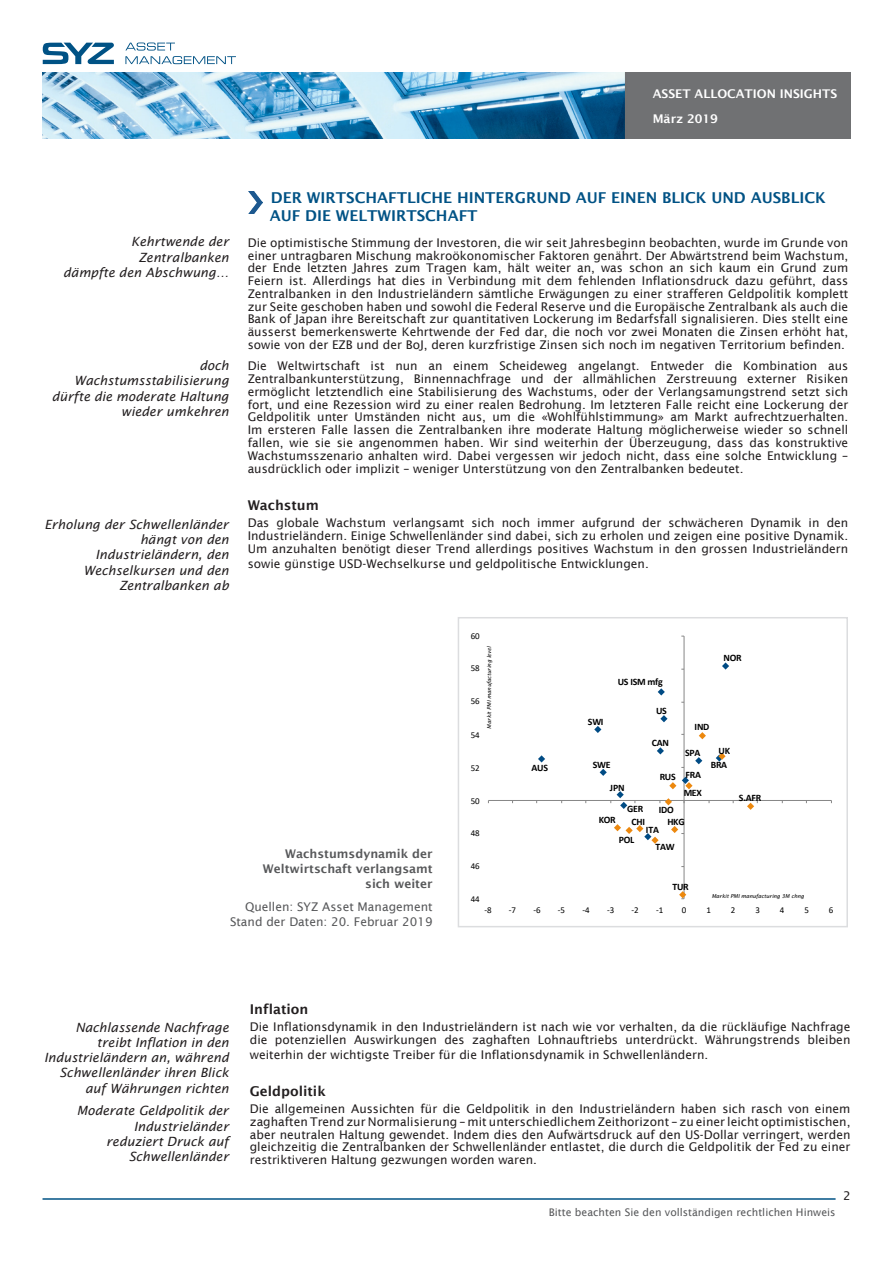
<style>
.page{position:relative;width:893px;height:1263px;background:#fff}
.page>*{position:absolute;margin:0;border:0;box-sizing:border-box;transform-origin:0 0}
.Titre_chapitre{font:600 15px/18px "Lucida Sans";color:#005285}
.texte{font:600 13.5px "Lucida Sans";color:#231f20}
.Section{font:italic 12.75px/15.3px "Lucida Sans";color:#231f20;text-align:right}
.texte-2{font:12px/12.8px "Lucida Sans";color:#231f20;text-align:justify}
.Titre_graph{font:600 12px/15px "Lucida Sans";color:#57585a;text-align:right}
.texte_info_graph{font:12px/15px "Lucida Sans";color:#57585a;text-align:right}
.t1{font:600 12px "Lucida Sans";color:#fff}
.t2{font:10.5px "Lucida Sans";color:#57585a}
.t3{font:700 9.9px/12.5px "Calibri";letter-spacing:-.025em;color:#000}
.t4{font:9px "Calibri";letter-spacing:-.005em;color:#000}
.t5{font:italic 5.4px "Lucida Sans";color:#000}
</style>
<div class="page">
<img style="left:43px;top:72px;width:808px;height:66px">
<svg style="left:125px;top:43px;width:111px;height:21px"></svg>
<svg style="left:43px;top:43px;width:71px;height:21px"></svg>
<hr style="left:43px;top:1198px;width:793px;height:2px;background:#005285">
<hr style="left:684px;top:636px;width:1px;height:263px;background:#868686">
<hr style="left:488px;top:800px;width:343px;height:1px;background:#868686">
<svg style="left:658px;top:688px;width:7px;height:7px"></svg>
<svg style="left:660px;top:715px;width:7px;height:7px"></svg>
<svg style="left:657px;top:747px;width:7px;height:7px"></svg>
<svg style="left:695px;top:757px;width:7px;height:7px"></svg>
<svg style="left:617px;top:791px;width:10px;height:18px"></svg>
<svg style="left:699px;top:732px;width:7px;height:7px"></svg>
<svg style="left:659px;top:798px;width:13px;height:7px"></svg>
<svg style="left:671px;top:826px;width:13px;height:8px"></svg>
<svg style="left:716px;top:753px;width:10px;height:9px"></svg>
<svg style="left:682px;top:777px;width:10px;height:12px"></svg>
<svg style="left:669px;top:782px;width:7px;height:7px"></svg>
<svg style="left:614px;top:824px;width:45px;height:20px"></svg>
<svg style="left:679px;top:891px;width:7px;height:8px"></svg>
<svg style="left:747px;top:801px;width:11px;height:9px"></svg>
<svg style="left:538px;top:755px;width:7px;height:7px"></svg>
<svg style="left:594px;top:726px;width:7px;height:7px"></svg>
<svg style="left:600px;top:769px;width:7px;height:7px"></svg>
<svg style="left:722px;top:662px;width:7px;height:8px"></svg>
<div style="left:458px;top:617px;width:390px;height:310px;border:2px solid #dcdddf"></div>
<img style="left:248px;top:191px;width:15px;height:22px">
<p class="t1" style="left:653px;top:87px;width:186px">ASSET ALLOCATION INSIGHTS</p>
<p class="t1" style="left:653px;top:111px;width:67px">März 2019</p>
<p class="Section" style="left:63px;top:234px;width:167px">Kehrtwende der<br>Zentralbanken<br>dämpfte den Abschwung…</p>
<p class="Section" style="left:52px;top:358px;width:178px">doch<br>Wachstumsstabilisierung dürfte die moderate Haltung wieder umkehren</p>
<p class="Section" style="left:45px;top:516px;width:186px">Erholung der Schwellenländer hängt von den<br>Industrieländern, den<br>Wechselkursen und den<br>Zentralbanken ab</p>
<p class="Titre_chapitre" style="left:270px;top:188px;width:558px">DER WIRTSCHAFTLICHE HINTERGRUND AUF EINEN BLICK UND AUSBLICK<br>AUF DIE WELTWIRTSCHAFT</p>
<p class="texte-2" style="left:248px;top:236px;width:602px">Die optimistische Stimmung der Investoren, die wir seit Jahresbeginn beobachten, wurde im Grunde von einer untragbaren Mischung makroökonomischer Faktoren genährt. Der Abwärtstrend beim Wachstum, der Ende letzten Jahres zum Tragen kam, hält weiter an, was schon an sich kaum ein Grund zum Feiern ist. Allerdings hat dies in Verbindung mit dem fehlenden Inflationsdruck dazu geführt, dass Zentralbanken in den Industrieländern sämtliche Erwägungen zu einer strafferen Geldpolitik komplett zur Seite geschoben haben und sowohl die Federal Reserve und die Europäische Zentralbank als auch die Bank of Japan ihre Bereitschaft zur quantitativen Lockerung im Bedarfsfall signalisieren. Dies stellt eine äusserst bemerkenswerte Kehrtwende der Fed dar, die noch vor zwei Monaten die Zinsen erhöht hat, sowie von der EZB und der BoJ, deren kurzfristige Zinsen sich noch im negativen Territorium befinden.</p>
<p class="texte-2" style="left:248px;top:359px;width:602px">Die Weltwirtschaft ist nun an einem Scheideweg angelangt. Entweder die Kombination aus Zentralbankunterstützung, Binnennachfrage und der allmählichen Zerstreuung externer Risiken ermöglicht letztendlich eine Stabilisierung des Wachstums, oder der Verlangsamungstrend setzt sich fort, und eine Rezession wird zu einer realen Bedrohung. Im letzteren Falle reicht eine Lockerung der Geldpolitik unter Umständen nicht aus, um die «Wohlfühlstimmung» am Markt aufrechtzuerhalten.<br>Im ersteren Falle lassen die Zentralbanken ihre moderate Haltung möglicherweise wieder so schnell fallen, wie sie sie angenommen haben. Wir sind weiterhin der Überzeugung, dass das konstruktive Wachstumsszenario anhalten wird. Dabei vergessen wir jedoch nicht, dass eine solche Entwicklung – ausdrücklich oder implizit – weniger Unterstützung von den Zentralbanken bedeutet.</p>
<p class="texte" style="left:248px;top:498px;width:73px">Wachstum</p>
<p class="texte-2" style="left:248px;top:517px;width:602px">Das globale Wachstum verlangsamt sich noch immer aufgrund der schwächeren Dynamik in den Industrieländern. Einige Schwellenländer sind dabei, sich zu erholen und zeigen eine positive Dynamik.<br>Um anzuhalten benötigt dieser Trend allerdings positives Wachstum in den grossen Industrieländern</p>
<p class="texte-2" style="left:248px;top:557px;width:403px">sowie günstige USD-Wechselkurse und geldpolitische Entwicklungen.</p>
<p class="Titre_graph" style="left:263px;top:846px;width:171px">Wachstumsdynamik der<br>Weltwirtschaft verlangsamt sich weiter</p>
<p class="t4" style="left:471px;top:630px;width:10px">60</p>
<p class="t5" style="left:486px;top:728px;width:84px;rotate:-90deg">Markit PMI manufacturing level</p>
<p class="t4" style="left:471px;top:662px;width:10px">58</p>
<p class="t4" style="left:471px;top:695px;width:10px">56</p>
<p class="t4" style="left:471px;top:728px;width:10px">54</p>
<p class="t4" style="left:471px;top:761px;width:10px">52</p>
<p class="t4" style="left:471px;top:794px;width:10px">50</p>
<p class="t4" style="left:471px;top:826px;width:10px">48</p>
<p class="t4" style="left:471px;top:859px;width:10px">46</p>
<p class="t3" style="left:532px;top:762px;width:18px">AUS</p>
<p class="t3" style="left:723px;top:651px;width:20px">NOR</p>
<p class="t3" style="left:588px;top:715px;width:17px">SWI</p>
<p class="t3" style="left:593px;top:758px;width:19px">SWE</p>
<p class="t3" style="left:618px;top:675px;width:47px">US ISM mfg</p>
<p class="t3" style="left:656px;top:705px;width:12px">US</p>
<p class="t3" style="left:652px;top:737px;width:19px">CAN</p>
<p class="t3" style="left:694px;top:721px;width:16px">IND</p>
<p class="t3" style="left:685px;top:747px;width:17px">SPA</p>
<p class="t3" style="left:719px;top:745px;width:13px">UK</p>
<p class="t3" style="left:711px;top:758px;width:18px">BRA</p>
<p class="t3" style="left:660px;top:771px;width:18px">RUS</p>
<p class="t3" style="left:686px;top:768px;width:17px">FRA</p>
<p class="t3" style="left:610px;top:781px;width:16px">JPN</p>
<p class="t3" style="left:684px;top:787px;width:20px">MEX</p>
<p class="t3" style="left:739px;top:791px;width:24px">S.AFR</p>
<p class="t3" style="left:627px;top:802px;width:18px">GER</p>
<p class="t3" style="left:667px;top:803px;width:19px;text-indent:-9px">IDO<br>HKG</p>
<p class="t3" style="left:655px;top:840px;width:21px">TAW</p>
<p class="t3" style="left:599px;top:814px;width:19px">KOR</p>
<p class="t3" style="left:632px;top:815px;width:15px">CHI</p>
<p class="t3" style="left:646px;top:823px;width:15px">ITA</p>
<p class="t3" style="left:619px;top:833px;width:17px">POL</p>
<p class="t3" style="left:672px;top:881px;width:18px">TUR</p>
<p class="texte_info_graph" style="left:230px;top:900px;width:204px">Quellen: SYZ Asset Management<br>Stand der Daten: 20. Februar 2019</p>
<p class="t4" style="left:471px;top:893px;width:10px">44</p>
<p class="t5" style="left:712px;top:893px;width:94px">Markit PMI manufacturing 3M chng</p>
<p class="t4" style="left:484px;top:904px;width:9px">-8</p>
<p class="t4" style="left:509px;top:904px;width:9px">-7</p>
<p class="t4" style="left:533px;top:904px;width:9px">-6</p>
<p class="t4" style="left:558px;top:904px;width:9px">-5</p>
<p class="t4" style="left:582px;top:904px;width:9px">-4</p>
<p class="t4" style="left:607px;top:904px;width:9px">-3</p>
<p class="t4" style="left:631px;top:904px;width:9px">-2</p>
<p class="t4" style="left:656px;top:904px;width:9px">-1</p>
<p class="t4" style="left:682px;top:904px;width:6px">0</p>
<p class="t4" style="left:706px;top:904px;width:6px">1</p>
<p class="t4" style="left:731px;top:904px;width:6px">2</p>
<p class="t4" style="left:755px;top:904px;width:6px">3</p>
<p class="t4" style="left:780px;top:904px;width:6px">4</p>
<p class="t4" style="left:804px;top:904px;width:6px">5</p>
<p class="t4" style="left:829px;top:904px;width:6px">6</p>
<p class="Section" style="left:44px;top:1019px;width:186px">Nachlassende Nachfrage treibt Inflation in den<br>Industrieländern an, während<br>Schwellenländer ihren Blick auf Währungen richten</p>
<p class="Section" style="left:77px;top:1103px;width:153px">Moderate Geldpolitik der<br>Industrieländer reduziert Druck auf<br>Schwellenländer</p>
<p class="texte" style="left:250px;top:1001px;width:60px">Inflation</p>
<p class="texte-2" style="left:250px;top:1020px;width:602px">Die Inflationsdynamik in den Industrieländern ist nach wie vor verhalten, da die rückläufige Nachfrage die potenziellen Auswirkungen des zaghaften Lohnauftriebs unterdrückt. Währungstrends bleiben</p>
<p class="texte-2" style="left:250px;top:1048px;width:460px">weiterhin der wichtigste Treiber für die Inflationsdynamik in Schwellenländern.</p>
<p class="texte" style="left:250px;top:1084px;width:78px">Geldpolitik</p>
<p class="texte-2" style="left:250px;top:1102px;width:602px">Die allgemeinen Aussichten für die Geldpolitik in den Industrieländern haben sich rasch von einem zaghaften Trend zur Normalisierung – mit unterschiedlichem Zeithorizont – zu einer leicht optimistischen, aber neutralen Haltung gewendet. Indem dies den Aufwärtsdruck auf den US-Dollar verringert, werden gleichzeitig die Zentralbanken der Schwellenländer entlastet, die durch die Geldpolitik der Fed zu einer restriktiveren Haltung gezwungen worden waren.</p>
<p class="t2" style="left:549px;top:1207px;width:288px">Bitte beachten Sie den vollständigen rechtlichen Hinweis</p>
<p class="texte-2" style="left:843px;top:1189px;width:9px">2</p>
</div>
